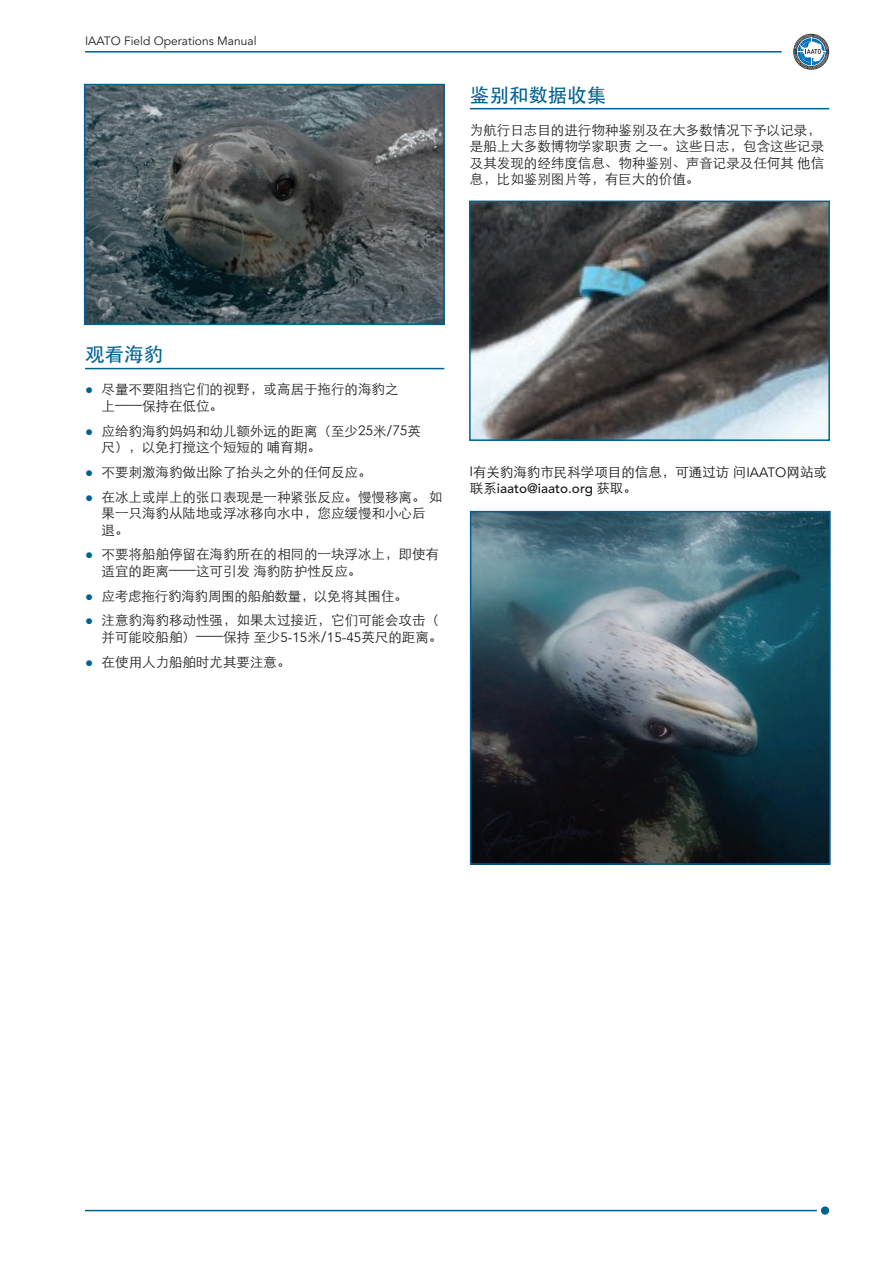
<style>
.page{position:relative;width:893px;height:1263px;background:#fff}
.page>*{position:absolute;margin:0;border:0;box-sizing:border-box;transform-origin:0 0}
.t1{font:500 19.5px "ST Heiti SC";color:#016194}
.t2{font:300 13.5px/16.5px "ST Heiti SC";color:#231f20}
.t3{font:300 13.5px "ST Heiti SC";color:#171419}
.t4{font:500 13.5px "Avenir LT Std";color:#171419}
.t5{font:12px "Avenir LT Std";color:#231f20}
.s1{font-family:"Arial";font-weight:400;color:#016194}
.s2{font-family:"Avenir LT Std";font-weight:400}
.s3{font-family:"ST Heiti SC";font-weight:300}
</style>
<div class="page">
<hr style="left:85px;top:51px;width:697px;height:2px;background:#016194">
<svg style="left:793px;top:34px;width:36px;height:36px"></svg>
<svg style="left:794px;top:35px;width:34px;height:34px"></svg>
<hr style="left:85px;top:1210px;width:732px;height:1px;background:#016194">
<div style="left:821px;top:1206px;width:8px;height:9px;background:#016194;border-radius:50%"></div>
<hr style="left:85px;top:368px;width:359px;height:1px;background:#016194">
<hr style="left:470px;top:108px;width:359px;height:1px;background:#016194">
<img style="left:87px;top:87px;width:355px;height:235px">
<div style="left:84px;top:84px;width:361px;height:241px;border:2px solid #016194"></div>
<img style="left:472px;top:204px;width:355px;height:234px">
<div style="left:469px;top:201px;width:361px;height:240px;border:2px solid #016194"></div>
<img style="left:473px;top:514px;width:355px;height:348px">
<div style="left:470px;top:511px;width:361px;height:354px;border:2px solid #016194"></div>
<p class="t5" style="left:85px;top:34px;width:173px">IAATO Field Operations Manual</p>
<h1 class="t1" style="left:470px;top:84px;width:138px">鉴别和数据收集</h1>
<p class="t2" style="left:470px;top:120px;width:356px">为航行日志目的进行物种鉴别及在大多数情况下予以记录，是船上大多数博物学家职责 之一。这些日志，包含这些记录及其发现的经纬度信息、物种鉴别、声音记录及任何其 他信息，比如鉴别图片等，有巨大的价值。</p>
<h1 class="t1" style="left:85px;top:344px;width:79px">观看海豹</h1>
<p class="t2" style="left:102px;top:380px;width:299px;text-indent:-16px"><span class="s1">●</span> 尽量不要阻挡它们的视野，或高居于拖行的海豹之上——保持在低位。</p>
<p class="t2" style="left:102px;top:421px;width:321px;text-indent:-16px"><span class="s1">●</span> 应给豹海豹妈妈和幼儿额外远的距离（至少25米/75英尺），以免打搅这个短短的 哺育期。</p>
<p class="t2" style="left:85px;top:462px;width:288px"><span class="s1">●</span> 不要刺激海豹做出除了抬头之外的任何反应。</p>
<p class="t2" style="left:102px;top:487px;width:342px;text-indent:-16px"><span class="s1">●</span> 在冰上或岸上的张口表现是一种紧张反应。慢慢移离。 如果一只海豹从陆地或浮冰移向水中，您应缓慢和小心后退。</p>
<p class="t2" style="left:102px;top:545px;width:339px;text-indent:-16px"><span class="s1">●</span> 不要将船舶停留在海豹所在的相同的一块浮冰上，即使有适宜的距离——这可引发 海豹防护性反应。</p>
<p class="t2" style="left:85px;top:586px;width:324px"><span class="s1">●</span> 应考虑拖行豹海豹周围的船舶数量，以免将其围住。</p>
<p class="t2" style="left:85px;top:611px;width:359px;text-align:right"><span class="s1">●</span> 注意豹海豹移动性强，如果太过接近，它们可能会攻击（并可能咬船舶）——保持 至少<span class="s2">5-15</span>米/<span class="s2">15-45</span>英尺的距离。</p>
<p class="t2" style="left:85px;top:652px;width:207px"><span class="s1">●</span> 在使用人力船舶时尤其要注意。</p>
<p class="t3" style="left:470px;top:460px;width:359px">I有关豹海豹市民科学项目的信息，可通过访 问<span class="s2">IAATO</span>网站或</p>
<p class="t4" style="left:470px;top:481px;width:168px"><span class="s3">联系</span>iaato@iaato.org <span class="s3">获取。</span></p>
</div>
